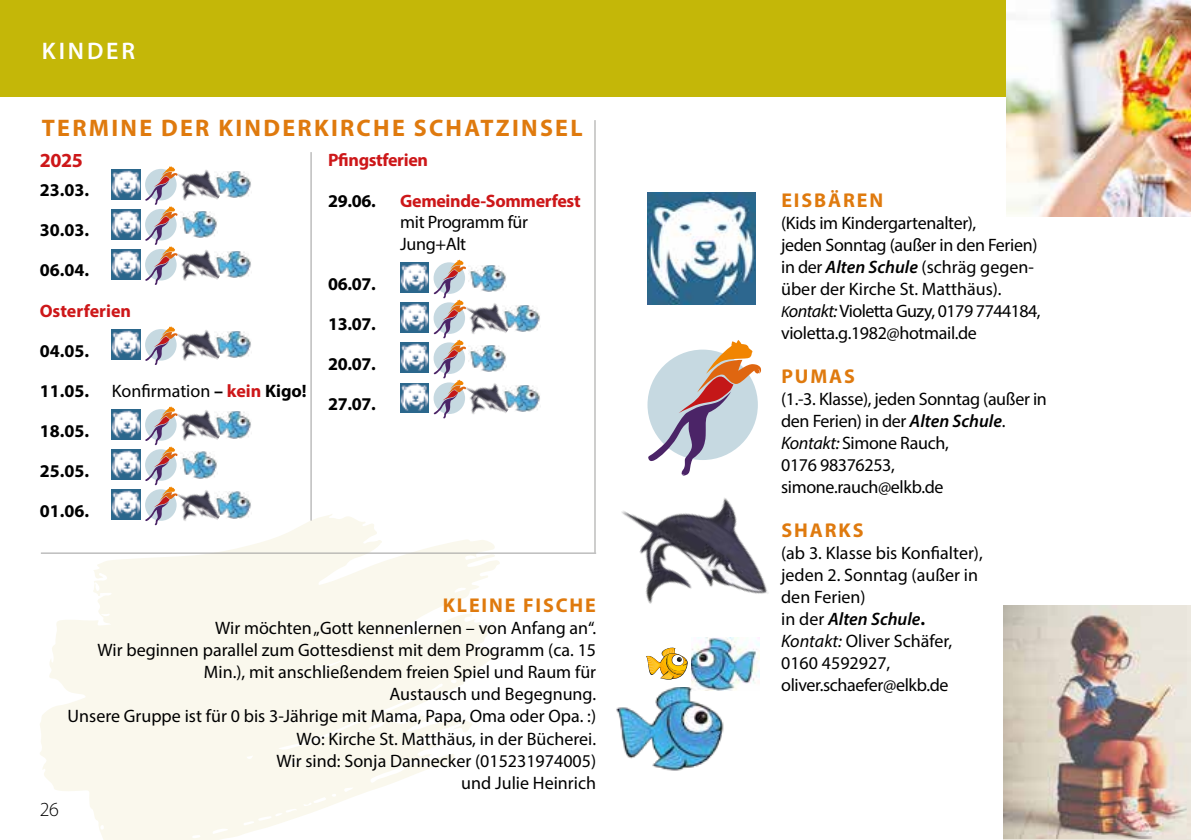
<style>
.page{position:relative;width:1191px;height:840px;background:#fff}
.page>*{position:absolute;margin:0;border:0;box-sizing:border-box;transform-origin:0 0}
.t1{font:700 24px "Myriad Pro";letter-spacing:.095em;color:#df7a0e}
.t2{font:600 24px "Myriad Pro";letter-spacing:.12em;color:#fff}
.t3{font:700 20px "Myriad Pro";letter-spacing:.095em;color:#df7a0e}
.t4{font:700 20px "Myriad Pro";color:#cd1719}
.t5{font:300 20px "Myriad Pro";color:#000}
.t6{font:18px/22px "Myriad Pro";color:#000;text-align:right}
.t7{font:18px/22px "Myriad Pro";letter-spacing:-.02em;color:#000}
.t8{font:700 18px "Myriad Pro";color:#000}
.t9{font:700 18px "Myriad Pro";letter-spacing:-.02em;color:#cd1719}
.t10{font:700 18px "Myriad Pro";color:#cd1719}
.s1{font-weight:700}
.s2{font-weight:700;color:#cd1719}
.s3{font-weight:600;font-style:italic}
.s4{font-style:italic;font-size:16px}
.s5{font-style:italic}
</style>
<div class="page">
<svg style="left:40px;top:513px;width:464px;height:326px;fill:#faf8ed"></svg>
<div style="left:0;top:0;width:1191px;height:96px;background:#c4b708"></div>
<img style="left:616px;top:687px;width:112px;height:83px">
<img style="left:691px;top:656px;width:68px;height:33px">
<svg style="left:646px;top:656px;width:42px;height:24px"></svg>
<img style="left:648px;top:192px;width:108px;height:112px">
<svg style="left:647px;top:340px;width:114px;height:109px"></svg>
<img style="left:586px;top:449px;width:182px;height:207px">
<img style="left:1003px;top:605px;width:188px;height:233px">
<hr style="left:594px;top:120px;width:1px;height:432px;background:#9d9d9c">
<img style="left:1007px;top:0;width:184px;height:216px">
<img style="left:228px;top:171px;width:24px;height:27px">
<img style="left:112px;top:169px;width:28px;height:30px">
<img style="left:178px;top:170px;width:50px;height:31px">
<img style="left:180px;top:211px;width:37px;height:26px">
<img style="left:112px;top:209px;width:28px;height:30px">
<img style="left:228px;top:251px;width:24px;height:27px">
<img style="left:112px;top:249px;width:28px;height:30px">
<svg style="left:145px;top:166px;width:33px;height:119px"></svg>
<img style="left:166px;top:237px;width:62px;height:48px">
<img style="left:228px;top:331px;width:24px;height:27px">
<img style="left:112px;top:329px;width:28px;height:30px">
<svg style="left:145px;top:329px;width:21px;height:36px"></svg>
<img style="left:166px;top:326px;width:62px;height:35px">
<img style="left:228px;top:411px;width:24px;height:27px">
<img style="left:112px;top:409px;width:28px;height:30px">
<img style="left:178px;top:410px;width:50px;height:31px">
<img style="left:180px;top:451px;width:37px;height:26px">
<img style="left:112px;top:449px;width:28px;height:30px">
<img style="left:228px;top:491px;width:24px;height:27px">
<img style="left:112px;top:489px;width:28px;height:30px">
<svg style="left:143px;top:406px;width:35px;height:122px"></svg>
<img style="left:166px;top:477px;width:62px;height:59px">
<img style="left:469px;top:265px;width:37px;height:25px">
<img style="left:400px;top:263px;width:29px;height:29px">
<img style="left:516px;top:305px;width:24px;height:26px">
<img style="left:400px;top:303px;width:29px;height:29px">
<img style="left:466px;top:290px;width:50px;height:44px">
<img style="left:469px;top:345px;width:37px;height:25px">
<img style="left:400px;top:343px;width:29px;height:29px">
<img style="left:516px;top:385px;width:24px;height:26px">
<img style="left:400px;top:383px;width:29px;height:29px">
<svg style="left:433px;top:259px;width:33px;height:160px"></svg>
<img style="left:455px;top:370px;width:61px;height:49px">
<hr style="left:41px;top:552px;width:555px;height:1px;background:#9d9d9c">
<hr style="left:310px;top:152px;width:1px;height:368px;background:#9d9d9c">
<h1 class="t2" style="left:42px;top:35px;width:95px">KINDER</h1>
<h1 class="t1" style="left:42px;top:112px;width:542px">TERMINE DER KINDERKIRCHE SCHATZINSEL</h1>
<p class="t4" style="left:40px;top:147px;width:45px">2025</p>
<p class="t9" style="left:328px;top:148px;width:101px">Pfingstferien</p>
<p class="t8" style="left:328px;top:188px;width:49px">29.06.</p>
<p class="t9" style="left:400px;top:188px;width:182px">Gemeinde-Sommerfest</p>
<p class="t7" style="left:400px;top:211px;width:129px">mit Programm für<br>Jung+Alt</p>
<p class="t8" style="left:328px;top:272px;width:49px">06.07.</p>
<p class="t8" style="left:328px;top:312px;width:49px">13.07.</p>
<p class="t8" style="left:328px;top:352px;width:49px">20.07.</p>
<p class="t8" style="left:328px;top:392px;width:49px">27.07.</p>
<p class="t8" style="left:40px;top:178px;width:51px">23.03.</p>
<p class="t8" style="left:40px;top:218px;width:51px">30.03.</p>
<p class="t8" style="left:40px;top:258px;width:51px">06.04.</p>
<p class="t10" style="left:40px;top:298px;width:93px">Osterferien</p>
<p class="t8" style="left:40px;top:338px;width:51px">04.05.</p>
<p class="t8" style="left:40px;top:378px;width:51px">11.05.</p>
<p class="t6" style="left:112px;top:379px;width:196px">Konfirmation <span class="s1">–</span> <span class="s2">kein</span> <span class="s1">Kigo!</span></p>
<p class="t8" style="left:40px;top:418px;width:51px">18.05.</p>
<p class="t8" style="left:40px;top:458px;width:51px">25.05.</p>
<p class="t8" style="left:40px;top:498px;width:51px">01.06.</p>
<p class="t5" style="left:40px;top:796px;width:21px">26</p>
<p class="t3" style="left:443px;top:592px;width:155px">KLEINE FISCHE</p>
<p class="t6" style="left:68px;top:616px;width:530px">Wir möchten „Gott kennenlernen – von Anfang an“.<br>Wir beginnen parallel zum Gottesdienst mit dem Programm (ca. 15<br>Min.), mit anschließendem freien Spiel und Raum für<br>Austausch und Begegnung.<br>Unsere Gruppe ist für 0 bis 3-Jährige mit Mama, Papa, Oma oder Opa. :)<br>Wo: Kirche St. Matthäus, in der Bücherei.<br>Wir sind: Sonja Dannecker (015231974005)<br>und Julie Heinrich</p>
<p class="t3" style="left:781px;top:187px;width:103px">EISBÄREN</p>
<p class="t7" style="left:781px;top:211px;width:261px">(Kids im Kindergartenalter),<br>jeden Sonntag (außer in den Ferien) in der <span class="s3">Alten Schule</span> (schräg gegen&shy;über der Kirche St. Matthäus).<br><span class="s4">K</span><span class="s5">ontakt:</span> Violetta Guzy, 0179 7744184, violetta.g.1982@hotmail.de</p>
<p class="t3" style="left:781px;top:363px;width:75px">PUMAS</p>
<p class="t7" style="left:781px;top:387px;width:267px">(1.-3. Klasse), jeden Sonntag (außer in den Ferien) in der <span class="s3">Alten Schule</span>.<br><span class="s5">Kontakt:</span> Simone Rauch,<br>0176 98376253, simone.rauch@elkb.de</p>
<p class="t3" style="left:781px;top:517px;width:84px">SHARKS</p>
<p class="t6" style="left:781px;top:541px;width:203px;text-align:left">(ab 3. Klasse bis Konfialter), jeden 2. Sonntag (außer in den Ferien)<br>in der <span class="s3">Alten Schule</span><span class="s1">.<br></span><span class="s5">Kontakt:</span> Oliver Schäfer,<br>0160 4592927, oliver.schaefer@elkb.de</p>
</div>
